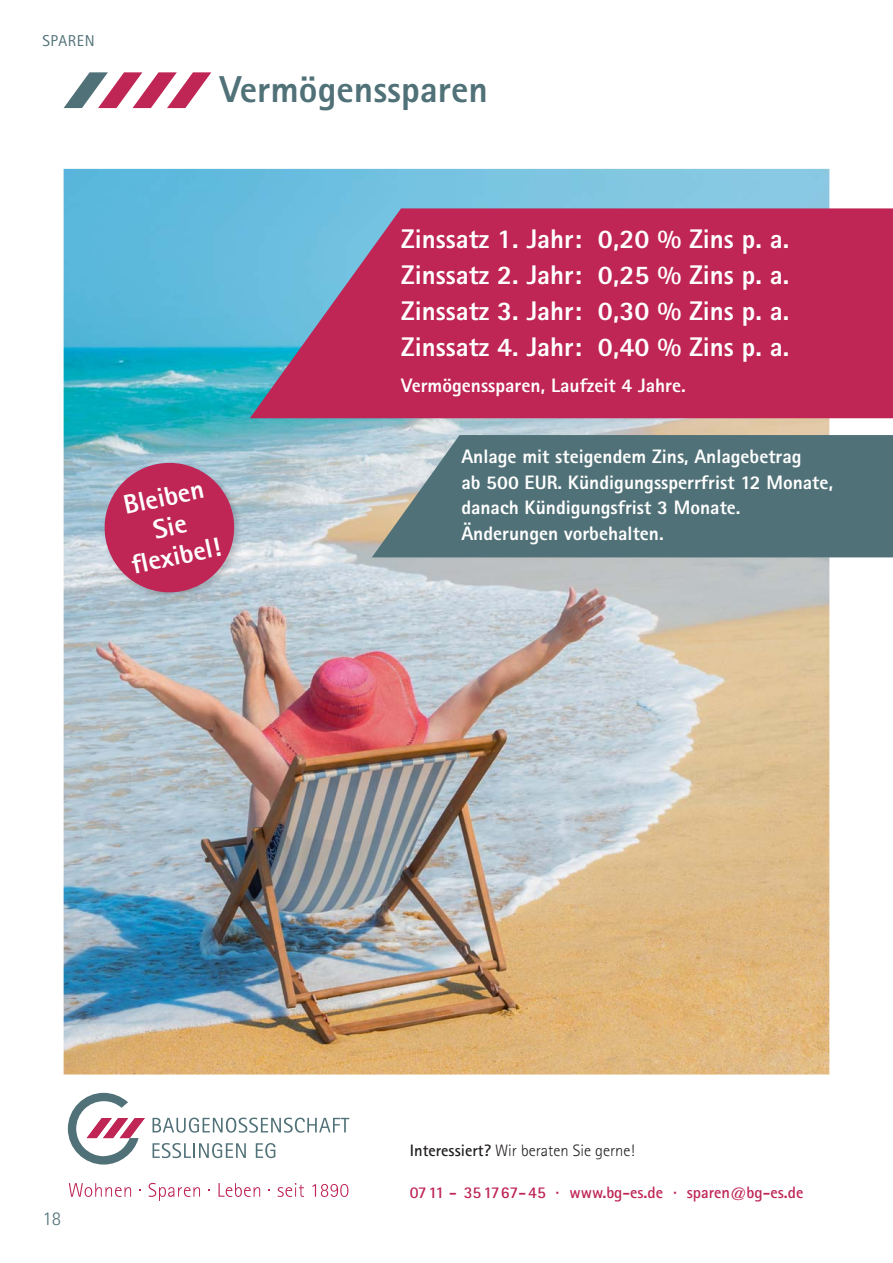
<style>
.page{position:relative;width:893px;height:1263px;background:#fff}
.page>*{position:absolute;margin:0;border:0;box-sizing:border-box;transform-origin:0 0}
.t1{font:800 37.5px "AT Rotis Sans Serif";color:#507177}
.t2{font:800 27px/36px "AT Rotis Sans Serif";color:#fff;text-align:justify}
.t3{font:800 19.5px/25.5px "AT Rotis Sans Serif";color:#fff}
.t4{font:300 19.5px "AT Rotis Sans Serif";color:#507177}
.t5{font:700 16.5px "AT Rotis Sans Serif";color:#bf2555}
.t6{font:300 16.5px "AT Rotis Sans Serif";color:#231f20}
.t7{font:15.75px "AT Rotis Sans Serif";letter-spacing:.04em;color:#507177}
.s1{font-weight:700}
</style>
<div class="page">
<svg style="left:64px;top:72px;width:147px;height:36px"></svg>
<img style="left:64px;top:169px;width:765px;height:906px">
<svg style="left:250px;top:208px;width:642px;height:210px;background:#b43765"></svg>
<svg style="left:372px;top:435px;width:520px;height:122px;background:#5b797e"></svg>
<img style="left:103px;top:461px;width:139px;height:139px">
<svg style="left:99px;top:457px;width:141px;height:141px;background:#b95b7f"></svg>
<svg style="left:152px;top:1118px;width:197px;height:15px"></svg>
<svg style="left:152px;top:1143px;width:94px;height:15px"></svg>
<svg style="left:256px;top:1143px;width:19px;height:15px"></svg>
<svg style="left:68px;top:1093px;width:77px;height:72px"></svg>
<svg style="left:69px;top:1183px;width:62px;height:14px"></svg>
<svg style="left:149px;top:1183px;width:51px;height:18px"></svg>
<svg style="left:218px;top:1183px;width:42px;height:14px"></svg>
<svg style="left:278px;top:1183px;width:26px;height:14px"></svg>
<svg style="left:312px;top:1184px;width:36px;height:13px"></svg>
<p class="t7" style="left:42px;top:35px;width:54px">SPAREN</p>
<h1 class="t1" style="left:220px;top:75px;width:270px">Vermögenssparen</h1>
<h2 class="t2" style="left:117px;top:494px;width:92px;line-height:30px;text-align:center;rotate:-12deg">Bleiben<br>Sie<br>fl exibel!</h2>
<h2 class="t2" style="left:401px;top:223px;width:390px">Zinssatz 1. Jahr: 0,20 % Zins p. a.<br>Zinssatz 2. Jahr: 0,25 % Zins p. a.<br>Zinssatz 3. Jahr: 0,30 % Zins p. a.<br>Zinssatz 4. Jahr: 0,40 % Zins p. a.</h2>
<p class="t3" style="left:401px;top:374px;width:286px">Vermögenssparen, Laufzeit 4 Jahre.</p>
<p class="t3" style="left:461px;top:446px;width:373px">Anlage mit steigendem Zins, Anlagebetrag<br>ab 500 EUR. Kündigungssperrfrist 12 Monate, danach Kündigungsfrist 3 Monate.<br>Änderungen vorbehalten.</p>
<p class="t4" style="left:42px;top:1211px;width:20px">18</p>
<p class="t6" style="left:410px;top:1144px;width:226px"><span class="s1">Interessiert?</span> Wir beraten Sie gerne!</p>
<p class="t5" style="left:410px;top:1186px;width:395px">07 11 - 35 17 67- 45 · www.bg-es.de · sparen@bg-es.de</p>
</div>
